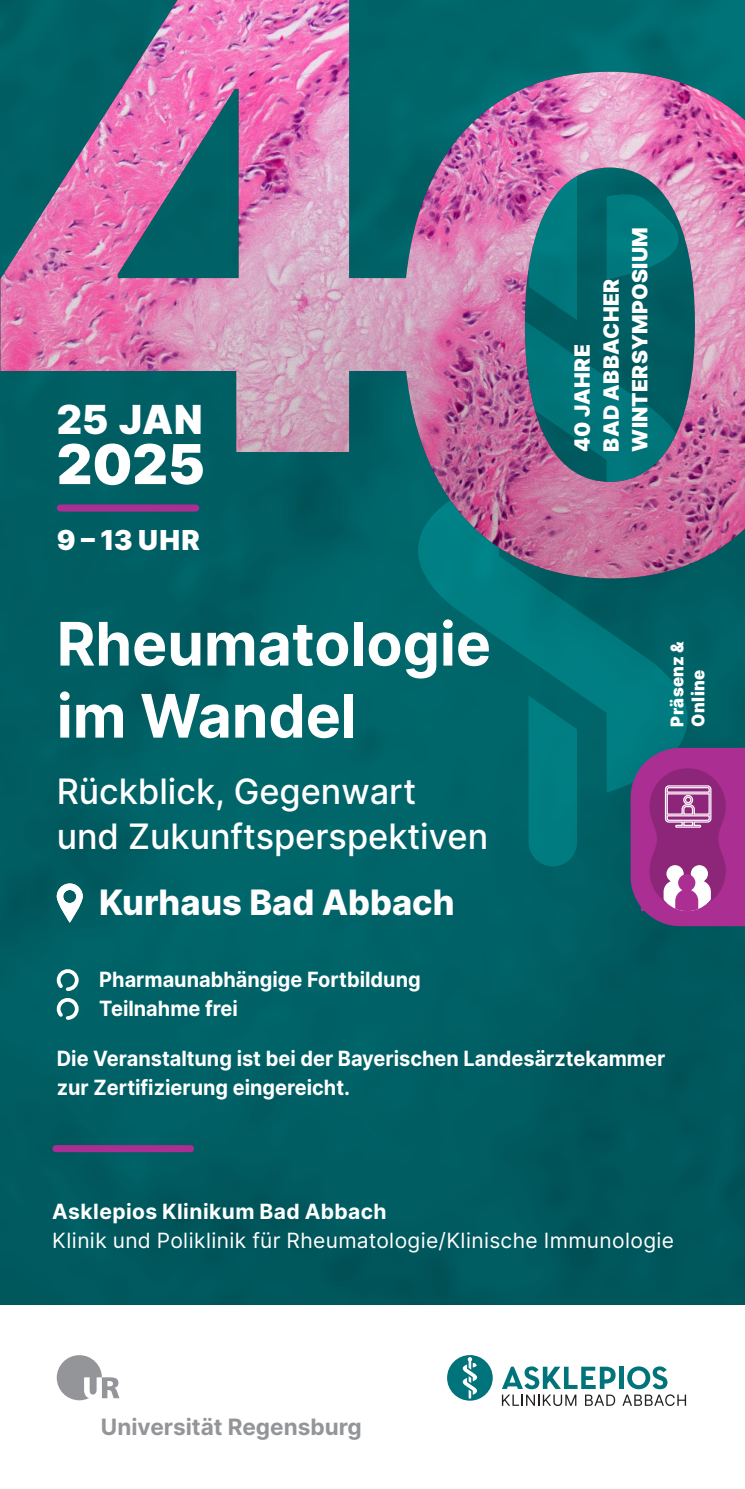
<style>
.page{position:relative;width:745px;height:1489px;background:#fff}
.page>*{position:absolute;margin:0;border:0;box-sizing:border-box;transform-origin:0 0}
._03c_Textsatz_-_Infotext{font:700 60px/72px "Inter";color:#fff}
._03c_Textsatz_-_Infotext-2{font:900 55px "Inter";color:#fff}
._03c_Textsatz_-_Infotext-3{font:900 40px "Inter";color:#fff}
._03c_Textsatz_-_Infotext-4{font:500 35px/45px "Inter";color:#fff}
._03c_Textsatz_-_Infotext-5{font:800 35px "Inter";color:#fff}
._03c_Textsatz_-_Infotext-6{font:900 27.5px "Inter";color:#fff}
.Head_Aussen{font:700 22.5px "Inter";color:#939598}
._03c_Textsatz_-_Infotext-7{font:700 21px/28.8px "Inter";color:#fff;scale:.95 1}
.Text{font:21px/28.8px "Inter";letter-spacing:.02em;color:#fff}
.t1{font:900 21px/28.8px "Inter";letter-spacing:.01em;color:#fff}
._03c_Textsatz_-_Infotext-8{font:900 17.5px/21px "Inter";letter-spacing:.025em;color:#fff;scale:.95 1}
.s1{font-weight:700}
</style>
<div class="page">
<img style="left:0;top:578px;width:744px;height:726px">
<svg style="left:528px;top:792px;width:48px;height:74px;background:#007a7e"></svg>
<svg style="left:418px;top:578px;width:269px;height:214px;background:#006d72"></svg>
<svg style="left:56px;top:1144px;width:134px;height:8px"></svg>
<svg style="left:57px;top:883px;width:26px;height:39px"></svg>
<div style="left:57px;top:1354px;width:45px;height:46px;background:#939598;border-radius:50%"></div>
<svg style="left:84px;top:1377px;width:35px;height:21px"></svg>
<div style="left:618px;top:1366px;width:5px;height:22px;background:#00747a"></div>
<svg style="left:622px;top:1366px;width:63px;height:39px"></svg>
<svg style="left:501px;top:1366px;width:114px;height:39px"></svg>
<div style="left:447px;top:1354px;width:45px;height:46px;background:#00747a;border-radius:50%"></div>
<svg style="left:462px;top:1356px;width:15px;height:42px"></svg>
<svg style="left:55px;top:967px;width:25px;height:54px"></svg>
<img style="left:0;top:0;width:744px;height:578px">
<svg style="left:630px;top:747px;width:114px;height:179px;background:#9e4191"></svg>
<p class="_03c_Textsatz_-_Infotext-3" style="left:57px;top:389px;width:147px">25 JAN</p>
<p class="_03c_Textsatz_-_Infotext-2" style="left:57px;top:422px;width:149px">2025</p>
<p class="_03c_Textsatz_-_Infotext-6" style="left:57px;top:519px;width:144px">9 – 13 UHR</p>
<p class="_03c_Textsatz_-_Infotext" style="left:57px;top:605px;width:435px">Rheumatologie im Wandel</p>
<p class="_03c_Textsatz_-_Infotext-4" style="left:57px;top:767px;width:433px">Rückblick, Gegenwart<br>und Zukunftsperspektiven</p>
<p class="_03c_Textsatz_-_Infotext-5" style="left:99px;top:875px;width:356px">Kurhaus Bad Abbach</p>
<p class="t1" style="left:566px;top:451px;width:226px;rotate:-90deg">40 JAHRE<br>BAD ABBACHER<br>WINTERSYMPOSIUM</p>
<p class="_03c_Textsatz_-_Infotext-8" style="left:665px;top:726px;width:92px;rotate:-90deg">Präsenz &amp;<br>Online</p>
<p class="_03c_Textsatz_-_Infotext-7" style="left:99px;top:964px;width:339px">Pharmaunabhängige Fortbildung<br>Teilnahme frei</p>
<p class="_03c_Textsatz_-_Infotext-7" style="left:57px;top:1043px;width:641px">Die Veranstaltung ist bei der Bayerischen Landesärztekammer zur Zertifizierung eingereicht.</p>
<p class="Text" style="left:52px;top:1196px;width:623px"><span class="s1">Asklepios Klinikum Bad Abbach<br></span>Klinik und Poliklinik für Rheumatologie/Klinische Immunologie</p>
<p class="Head_Aussen" style="left:101px;top:1409px;width:262px">Universität Regensburg</p>
</div>
